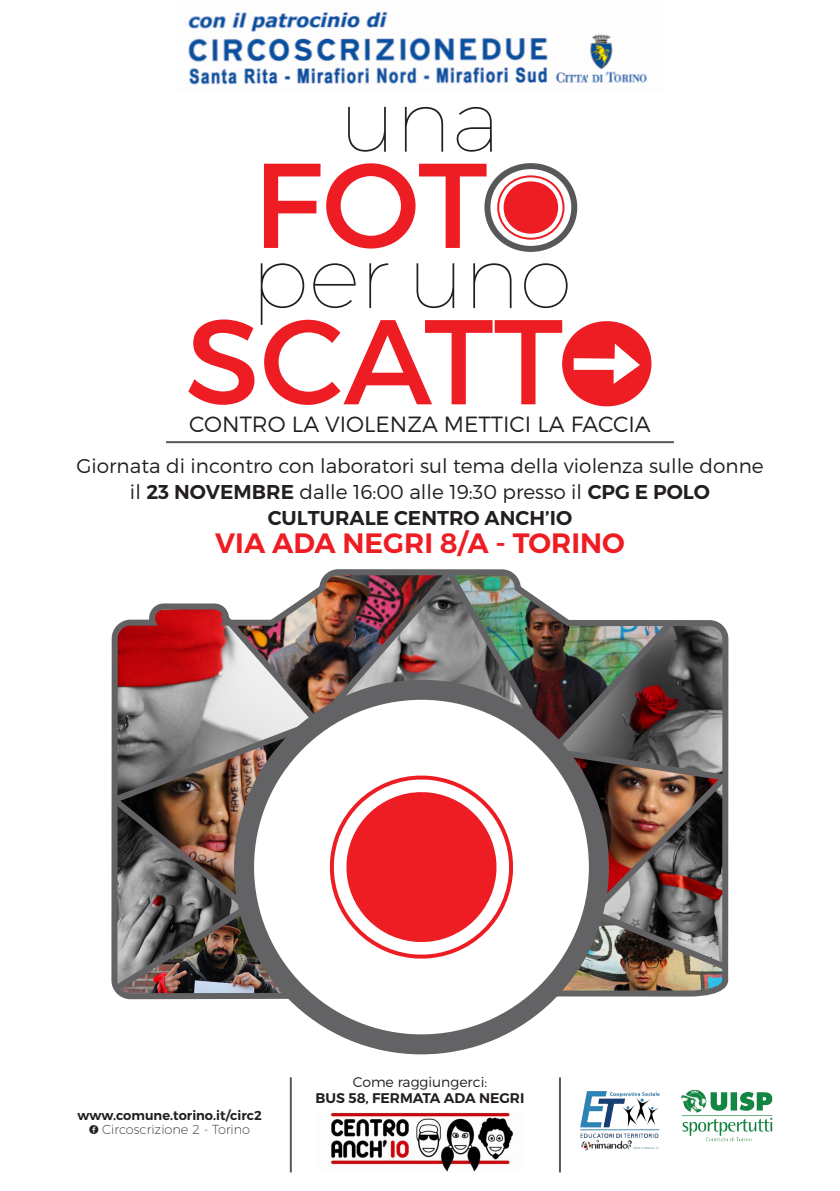
<style>
.page{position:relative;width:840px;height:1191px;background:#fff}
.page>*{position:absolute;margin:0;border:0;box-sizing:border-box;transform-origin:0 0}
.t1{font:600 28px "Montserrat";color:#ee1d23}
.t2{font:300 22px "Montserrat";color:#231f20}
.t3{font:300 20px/26px "Montserrat";color:#231f20;text-align:center}
.t4{font:600 14px "Montserrat";color:#231f20}
.t5{font:300 14px "Montserrat";color:#231f20}
.t6{font:600 13px/14px "Montserrat";color:#231f20;text-align:center}
.s1{font-weight:600}
.s2{font-family:"Social Shapes";font-weight:400}
.s3{font-weight:200}
</style>
<div class="page">
<img style="left:330px;top:1111px;width:184px;height:61px">
<img style="left:580px;top:1091px;width:80px;height:60px">
<img style="left:681px;top:1089px;width:92px;height:53px">
<img style="left:188px;top:11px;width:459px;height:74px">
<svg style="left:348px;top:107px;width:37px;height:45px"></svg>
<svg style="left:404px;top:107px;width:39px;height:45px"></svg>
<svg style="left:456px;top:107px;width:35px;height:45px"></svg>
<svg style="left:264px;top:164px;width:56px;height:84px"></svg>
<svg style="left:326px;top:163px;width:160px;height:85px"></svg>
<div style="left:506px;top:184px;width:49px;height:47px;background:#ee1d23;border-radius:50%"></div>
<div style="left:503px;top:181px;width:55px;height:53px;border:6px solid #ee1d23;border-radius:50%"></div>
<div style="left:497px;top:175px;width:67px;height:65px;border:2px solid #ee1d23;border-radius:50%"></div>
<div style="left:484px;top:163px;width:93px;height:89px;border:6px solid #57585a;border-radius:50%"></div>
<svg style="left:188px;top:319px;width:66px;height:86px"></svg>
<svg style="left:260px;top:263px;width:307px;height:142px"></svg>
<div style="left:562px;top:321px;width:89px;height:85px;background:#ee1d23;border-radius:50%"></div>
<svg style="left:573px;top:343px;width:66px;height:41px"></svg>
<img style="left:111px;top:569px;width:618px;height:427px">
<hr style="left:290px;top:1077px;width:2px;height:95px;background:#57585a">
<hr style="left:558px;top:1077px;width:2px;height:95px;background:#57585a">
<hr style="left:166px;top:441px;width:507px;height:2px;background:#57585a">
<p class="t2" style="left:189px;top:411px;width:463px">CONTRO LA VIOLENZA METTICI LA FACCIA</p>
<p class="t3" style="left:76px;top:452px;width:688px">Giornata di incontro con laboratori sul tema della violenza sulle donne il <span class="s1">23 NOVEMBRE</span> dalle 16:00 alle 19:30 presso il <span class="s1">CPG E POLO<br>CULTURALE CENTRO ANCH’IO</span></p>
<h1 class="t1" style="left:215px;top:525px;width:411px">VIA ADA NEGRI 8/A - TORINO</h1>
<p class="t6" style="left:77px;top:1108px;width:186px">www.comune.torino.it/circ2 <span class="s2">!</span> <span class="s3">Circoscrizione 2 - Torino</span></p>
<p class="t5" style="left:352px;top:1073px;width:136px">Come raggiungerci:</p>
<p class="t4" style="left:315px;top:1089px;width:210px">BUS 58, FERMATA ADA NEGRI</p>
</div>
